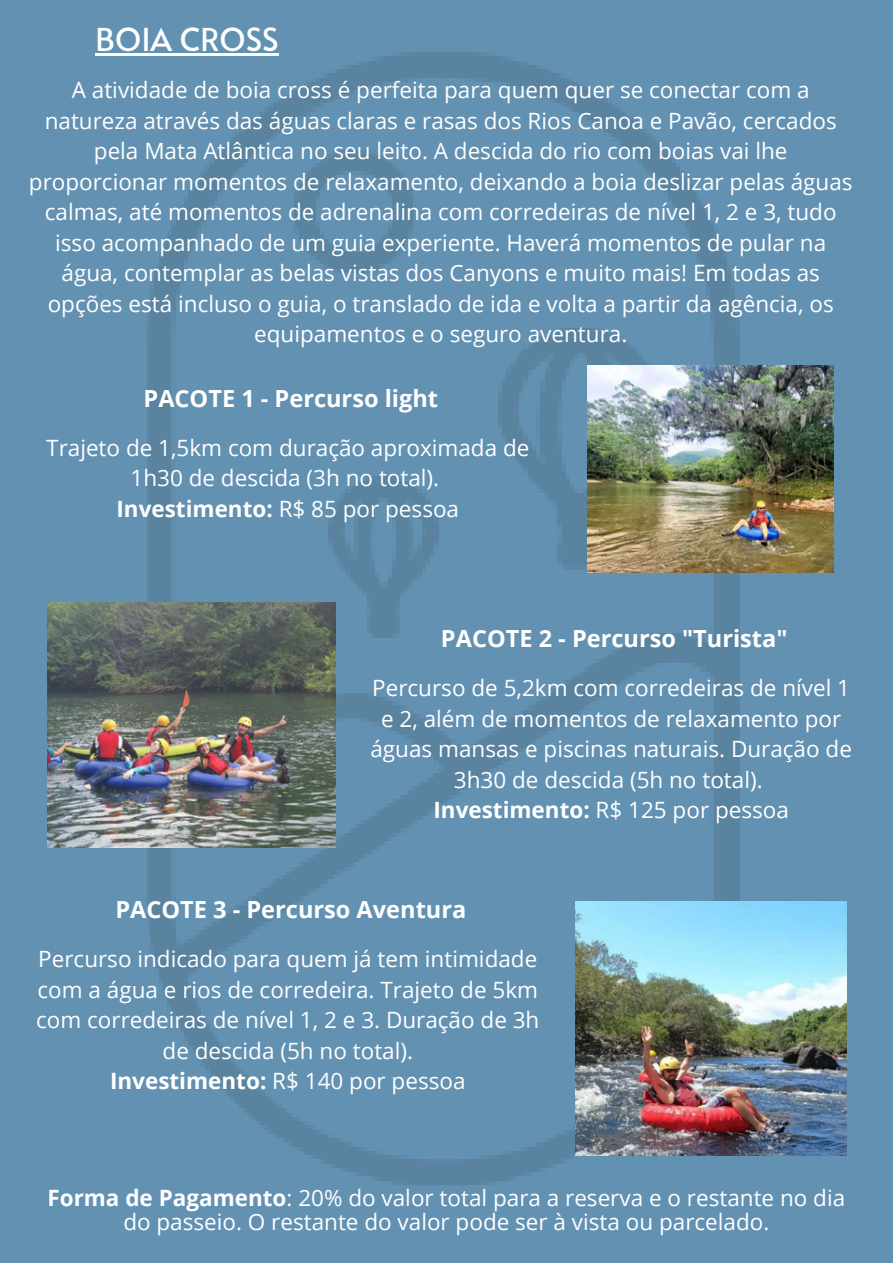
<style>
.page{position:relative;width:893px;height:1264px;background:#fff}
.page>*{position:absolute;margin:0;border:0;box-sizing:border-box;transform-origin:0 0}
.t1{font:31.5px "Alata";color:#fff}
.t2{font:700 23.55px "Open Sans";color:#fff}
.t3{font:22.5px/30.5px "Open Sans";color:#fff;text-align:center}
.s1{font-weight:700}
</style>
<div class="page">
<div style="left:0;top:0;width:892px;height:1262px;background:#6391b2"></div>
<img style="left:147px;top:52px;width:598px;height:1133px">
<img style="left:587px;top:365px;width:246px;height:207px">
<img style="left:47px;top:602px;width:288px;height:245px">
<img style="left:575px;top:901px;width:271px;height:254px">
<hr style="left:95px;top:53px;width:184px;height:2px;background:#fff">
<h1 class="t1" style="left:95px;top:16px;width:185px">BOIA CROSS</h1>
<p class="t3" style="left:29px;top:74px;width:825px">A atividade de boia cross é perfeita para quem quer se conectar com a natureza através das águas claras e rasas dos Rios Canoa e Pavão, cercados pela Mata Atlântica no seu leito. A descida do rio com boias vai lhe proporcionar momentos de relaxamento, deixando a boia deslizar pelas águas calmas, até momentos de adrenalina com corredeiras de nível 1, 2 e 3, tudo isso acompanhado de um guia experiente. Haverá momentos de pular na água, contemplar as belas vistas dos Canyons e muito mais! Em todas as opções está incluso o guia, o translado de ida e volta a partir da agência, os equipamentos e o seguro aventura.</p>
<p class="t2" style="left:144px;top:381px;width:296px">PACOTE 1 - Percurso light</p>
<p class="t3" style="left:46px;top:432px;width:484px">Trajeto de 1,5km com duração aproximada de<br>1h30 de descida (3h no total).<br><span class="s1">Investimento:</span> R$ 85 por pessoa</p>
<p class="t2" style="left:441px;top:622px;width:348px">PACOTE 2 - Percurso "Turista"</p>
<p class="t3" style="left:370px;top:672px;width:483px">Percurso de 5,2km com corredeiras de nível 1 e 2, além de momentos de relaxamento por águas mansas e piscinas naturais. Duração de 3h30 de descida (5h no total).<br><span class="s1">Investimento:</span> R$ 125 por pessoa</p>
<p class="t2" style="left:115px;top:893px;width:352px">PACOTE 3 - Percurso Aventura</p>
<p class="t3" style="left:36px;top:943px;width:504px">Percurso indicado para quem já tem intimidade com a água e rios de corredeira. Trajeto de 5km com corredeiras de nível 1, 2 e 3. Duração de 3h de descida (5h no total).<br><span class="s1">Investimento:</span> R$ 140 por pessoa</p>
<p class="t3" style="left:47px;top:1185px;width:799px;line-height:23.5px"><span class="s1">Forma de Pagamento</span>: 20% do valor total para a reserva e o restante no dia do passeio. O restante do valor pode ser à vista ou parcelado.</p>
</div>
